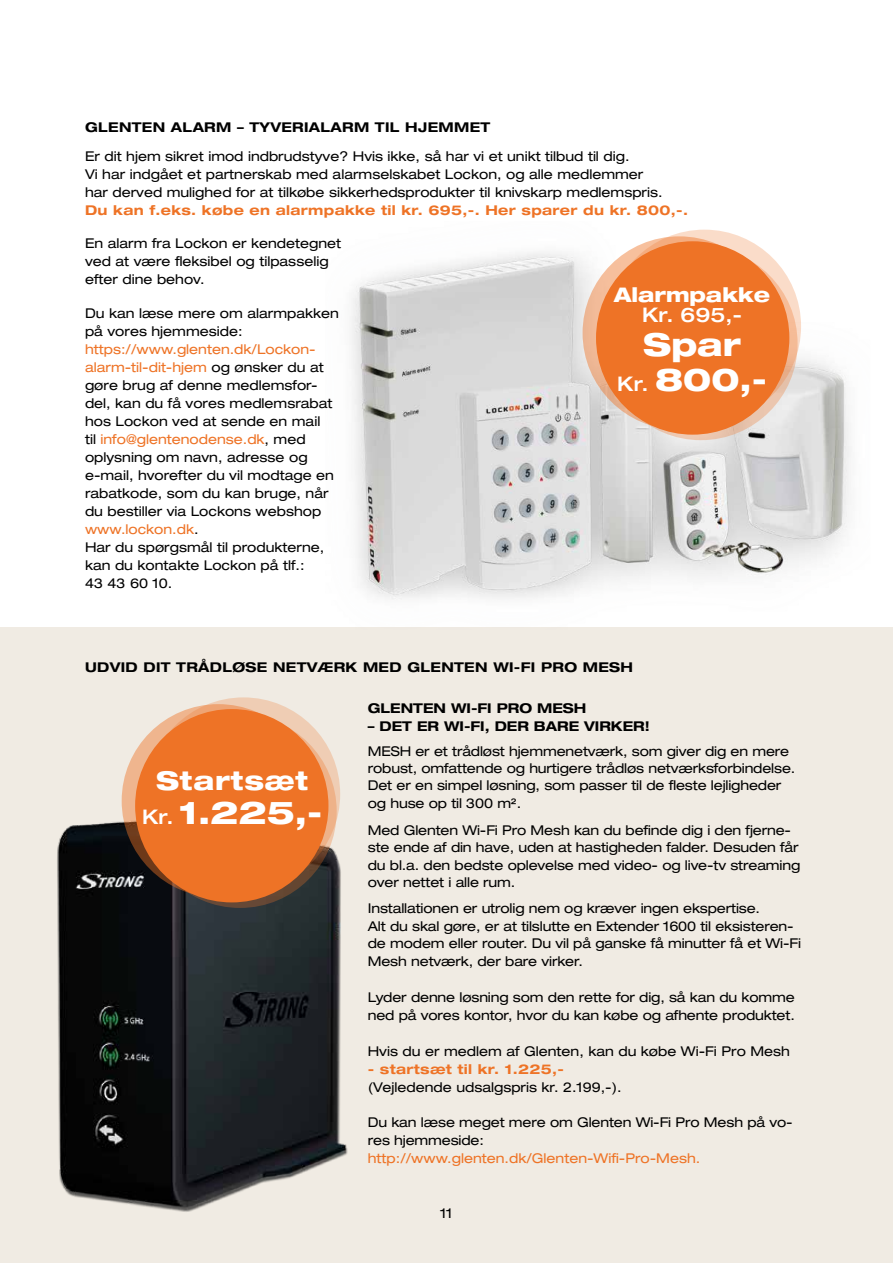
<style>
.page{position:relative;width:893px;height:1263px;background:#fff}
.page>*{position:absolute;margin:0;border:0;box-sizing:border-box;transform-origin:0 0}
.t1{font:800 expanded 31.65px/34.5px "Helvetica Neue";color:#fff;text-align:center}
.t2{font:800 expanded 25.95px "Helvetica Neue";letter-spacing:.025em;color:#fff}
.t3{font:800 expanded 20.1px "Helvetica Neue";color:#fff}
.t4{font:500 expanded 20.1px "Helvetica Neue";color:#fff}
.t5{font:expanded 13.5px/18px "Helvetica Neue";color:#000}
.t6{font:700 expanded 13.5px "Helvetica Neue";letter-spacing:.025em;color:#ee7326}
.t7{font:700 expanded 13.5px "Helvetica Neue";letter-spacing:.025em;color:#000}
.t8{font:700 expanded 13.5px "Helvetica Neue";color:#000}
.t9{font:expanded 13.5px "Helvetica Neue";color:#ee7326}
.s1{color:#ee7326}
.s2{font-weight:500;font-size:20.1px}
</style>
<div class="page">
<img style="left:351px;top:229px;width:500px;height:371px">
<div style="left:0;top:627px;width:893px;height:636px;background:#f0ebe3"></div>
<img style="left:57px;top:785px;width:291px;height:427px">
<svg style="left:143px;top:715px;width:194px;height:193px;background:#975a33"></svg>
<svg style="left:122px;top:704px;width:193px;height:193px;background:#de8349"></svg>
<div style="left:147px;top:697px;width:193px;height:194px;background:#ee7326;border-radius:50%"></div>
<svg style="left:604px;top:247px;width:194px;height:193px;background:#eaa981"></svg>
<svg style="left:583px;top:236px;width:193px;height:194px;background:#ee945b"></svg>
<div style="left:608px;top:230px;width:193px;height:193px;background:#ee7326;border-radius:50%"></div>
<p class="t7" style="left:85px;top:119px;width:407px">GLENTEN ALARM – TYVERIALARM TIL HJEMMET</p>
<p class="t5" style="left:85px;top:147px;width:579px">Er dit hjem sikret imod indbrudstyve? Hvis ikke, så har vi et unikt tilbud til dig.<br>Vi har indgået et partnerskab med alarmselskabet Lockon, og alle medlemmer har derved mulighed for at tilkøbe sikkerhedsprodukter til knivskarp medlemspris.</p>
<p class="t6" style="left:85px;top:201px;width:604px">Du kan f.eks. købe en alarmpakke til kr. 695,-. Her sparer du kr. 800,-.</p>
<p class="t5" style="left:85px;top:234px;width:258px">En alarm fra Lockon er kendetegnet ved at være fleksibel og tilpasselig efter dine behov.</p>
<p class="t5" style="left:85px;top:304px;width:255px">Du kan læse mere om alarmpakken på vores hjemmeside:</p>
<p class="t5" style="left:85px;top:340px;width:251px"><span class="s1">https://www.glenten.dk/Lockon&shy;alarm-til-dit-hjem</span> og ønsker du at gøre brug af denne medlemsfor&shy;del, kan du få vores medlemsrabat hos Lockon ved at sende en mail til <span class="s1">info@glentenodense.dk</span>, med oplysning om navn, adresse og e-mail, hvorefter du vil modtage en rabatkode, som du kan bruge, når du bestiller via Lockons webshop <span class="s1">www.lockon.dk</span>.<br>Har du spørgsmål til produkterne, kan du kontakte Lockon på tlf.:<br>43 43 60 10.</p>
<h3 class="t3" style="left:614px;top:281px;width:157px">Alarmpakke</h3>
<h3 class="t4" style="left:642px;top:302px;width:102px">Kr. 695,-</h3>
<h1 class="t1" style="left:617px;top:327px;width:151px">Spar<br><span class="s2">Kr.</span> 800,-</h1>
<p class="t7" style="left:85px;top:659px;width:550px">UDVID DIT TRÅDLØSE NETVÆRK MED GLENTEN WI-FI PRO MESH</p>
<p class="t8" style="left:368px;top:700px;width:220px">GLENTEN WI-FI PRO MESH</p>
<p class="t8" style="left:368px;top:718px;width:283px">– DET ER WI-FI, DER BARE VIRKER!</p>
<p class="t5" style="left:368px;top:742px;width:429px;line-height:17.5px">MESH er et trådløst hjemmenetværk, som giver dig en mere robust, omfattende og hurtigere trådløs netværksforbindelse.<br>Det er en simpel løsning, som passer til de fleste lejligheder og huse op til 300 m².</p>
<p class="t5" style="left:368px;top:821px;width:434px;line-height:17.4px">Med Glenten Wi-Fi Pro Mesh kan du befinde dig i den fjerne&shy;ste ende af din have, uden at hastigheden falder. Desuden får du bl.a. den bedste oplevelse med video- og live-tv streaming over nettet i alle rum.</p>
<p class="t5" style="left:368px;top:900px;width:435px;line-height:17.5px">Installationen er utrolig nem og kræver ingen ekspertise.<br>Alt du skal gøre, er at tilslutte en Extender 1600 til eksisteren&shy;de modem eller router. Du vil på ganske få minutter få et Wi-Fi Mesh netværk, der bare virker.</p>
<p class="t5" style="left:368px;top:988px;width:428px">Lyder denne løsning som den rette for dig, så kan du komme ned på vores kontor, hvor du kan købe og afhente produktet.</p>
<p class="t5" style="left:368px;top:1042px;width:424px">Hvis du er medlem af Glenten, kan du købe Wi-Fi Pro Mesh</p>
<p class="t6" style="left:368px;top:1060px;width:198px">- startsæt til kr. 1.225,-</p>
<p class="t5" style="left:368px;top:1077px;width:255px">(Vejledende udsalgspris kr. 2.199,-).</p>
<p class="t5" style="left:368px;top:1113px;width:426px">Du kan læse meget mere om Glenten Wi-Fi Pro Mesh på vo&shy;res hjemmeside:</p>
<p class="t9" style="left:368px;top:1150px;width:334px">http://www.glenten.dk/Glenten-Wifi-Pro-Mesh.</p>
<h2 class="t2" style="left:156px;top:764px;width:154px">Startsæt</h2>
<h1 class="t1" style="left:142px;top:795px;width:182px"><span class="s2">Kr.</span> 1.225,-</h1>
<p class="t5" style="left:440px;top:1204px;width:13px">11</p>
</div>
